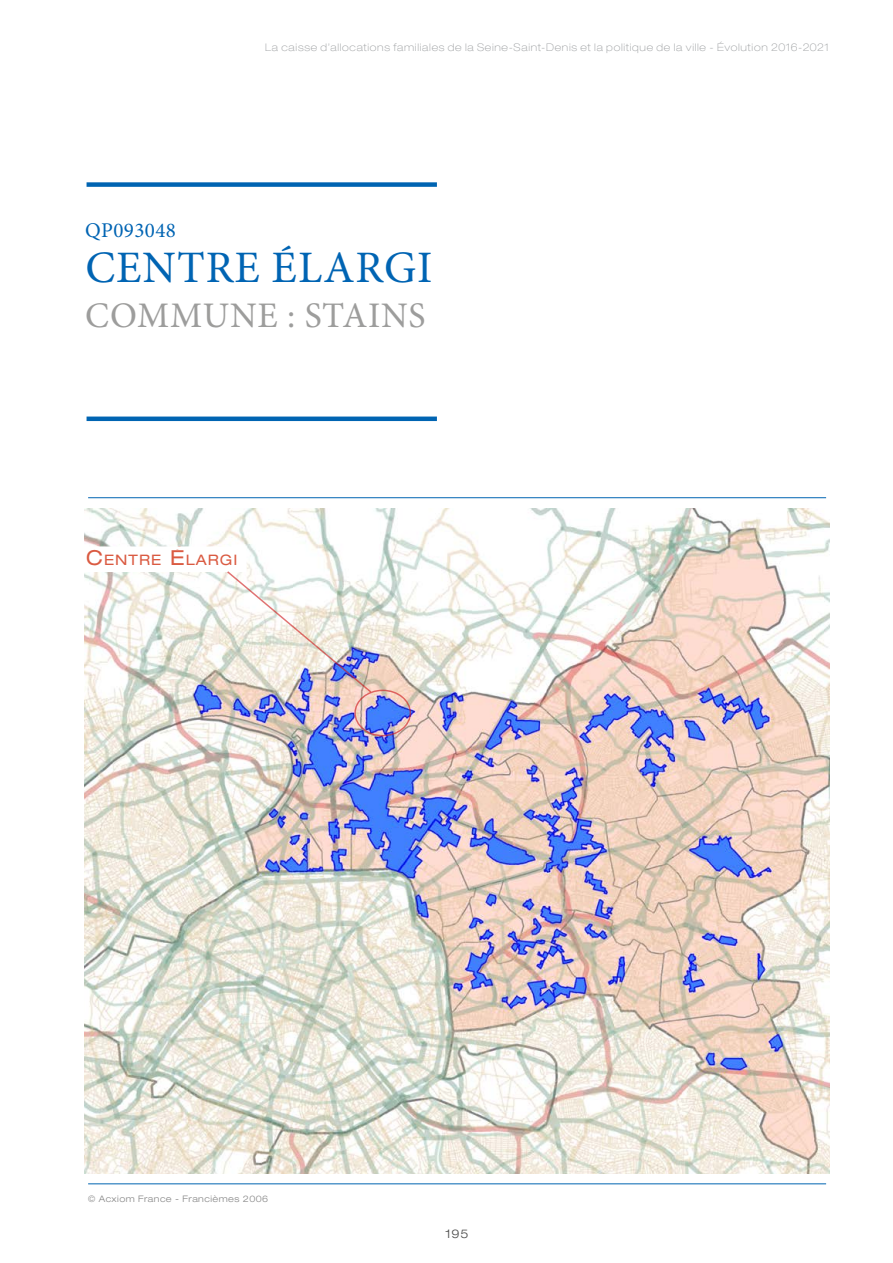
<style>
.page{position:relative;width:893px;height:1263px;background:#fff}
.page>*{position:absolute;margin:0;border:0;box-sizing:border-box;transform-origin:0 0}
.t1{font:45px "Minion Pro";letter-spacing:.02em;color:#0064b3}
.t2{font:36px "Minion Pro";letter-spacing:.02em;color:#9d9d9c}
.t3{font:21px "Minion Pro";letter-spacing:.02em;color:#0064b3}
.t4{font:expanded 14.4px "Helvetica Neue";letter-spacing:.07em;color:#da5b42}
.t5{font:300 expanded 12px "Helvetica Neue";color:#4a4a49}
.t6{font:100 expanded 10.5px "Helvetica Neue";letter-spacing:.07em;color:#999c9e}
.t7{font:300 expanded 9px "Helvetica Neue";letter-spacing:.05em;color:#878787}
.s1{font-size:20.7px}
</style>
<div class="page">
<hr style="left:88px;top:1183px;width:738px;height:1px;background:#0064b2">
<div style="left:87px;top:416px;width:350px;height:5px;background:#0064b2"></div>
<div style="left:87px;top:182px;width:350px;height:5px;background:#0064b2"></div>
<hr style="left:88px;top:497px;width:738px;height:1px;background:#0064b2">
<img style="left:85px;top:509px;width:744px;height:665px">
<div style="left:85px;top:548px;width:160px;height:23px;background:#fff"></div>
<img style="left:226px;top:570px;width:147px;height:124px">
<div style="left:354px;top:690px;width:57px;height:46px;border:2px solid #cd1719;border-radius:50%"></div>
<p class="t6" style="left:265px;top:41px;width:565px">La caisse d’allocations familiales de la Seine-Saint-Denis et la politique de la ville - Évolution 2016-2021</p>
<h3 class="t3" style="left:85px;top:216px;width:92px">QP093048</h3>
<h1 class="t1" style="left:85px;top:237px;width:349px">CENTRE ÉLARGI</h1>
<h2 class="t2" style="left:85px;top:291px;width:342px">COMMUNE : STAINS</h2>
<h3 class="t4" style="left:86px;top:551px;width:153px"><span class="s1">C</span>ENTRE <span class="s1">É</span>LARGI</h3>
<p class="t7" style="left:88px;top:1193px;width:182px">© Acxiom France - Francièmes 2006</p>
<p class="t5" style="left:446px;top:1227px;width:25px">195</p>
</div>
